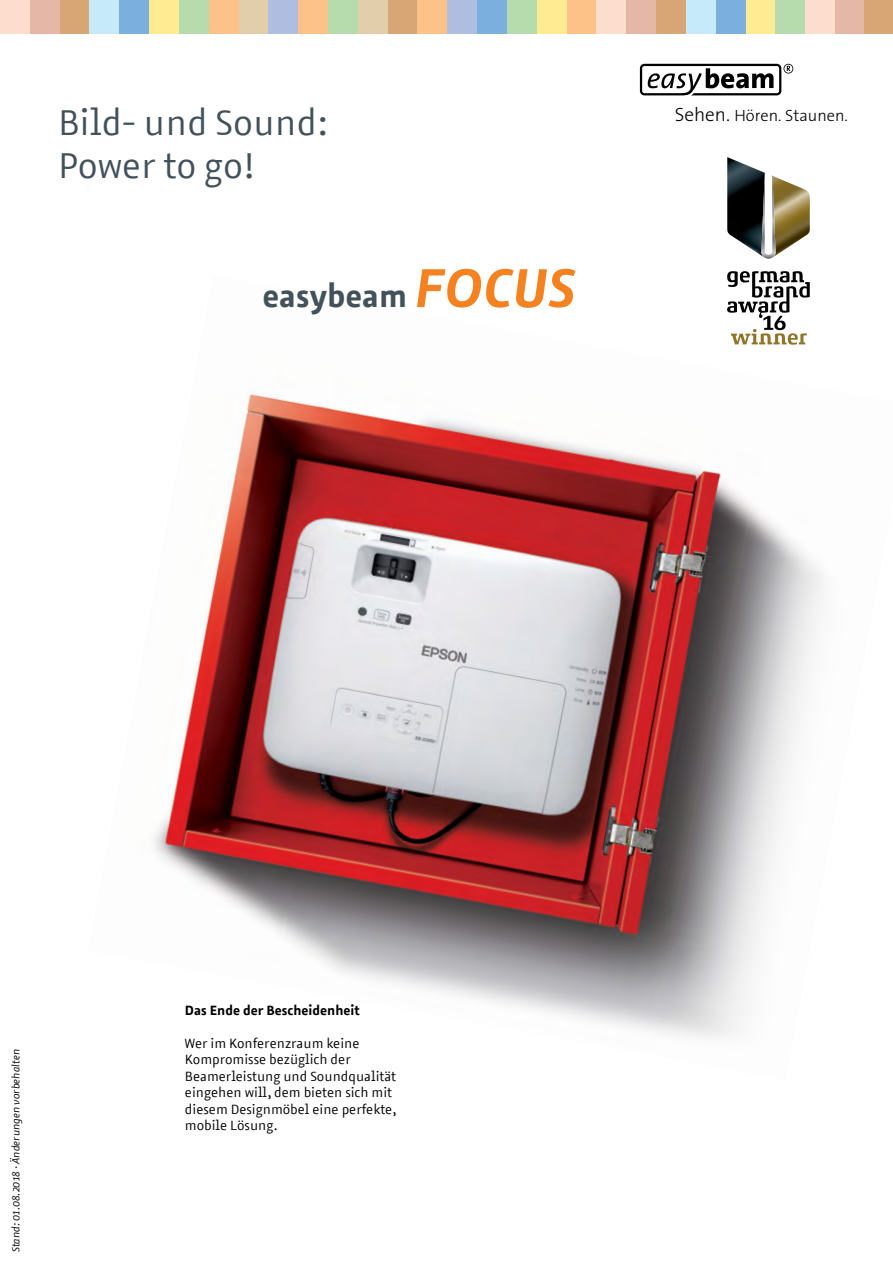
<style>
.page{position:relative;width:893px;height:1263px;background:#fff}
.page>*{position:absolute;margin:0;border:0;box-sizing:border-box;transform-origin:0 0}
.t1{font:36px/43.2px "Azuro";color:#43525a}
.t2{font:700 32.25px "Azuro";color:#43525a}
.t3{font:300 16.35px "The Sans";color:#000}
.t4{font:13.5px/16.5px "Azuro";color:#000}
.t5{font:700 13.5px "Azuro";color:#000}
.t6{font:italic 10.5px "Azuro";color:#000}
.s1{font-style:italic;font-size:55.2px;color:#f58220}
.s2{font-size:19.35px}
</style>
<div class="page">
<img style="left:153px;top:394px;width:672px;height:644px">
<div style="left:0;top:0;width:30px;height:34px;background:#fdddce"></div>
<div style="left:30px;top:0;width:30px;height:34px;background:#e4b7a7"></div>
<div style="left:60px;top:0;width:29px;height:34px;background:#d8a574"></div>
<div style="left:805px;top:0;width:30px;height:34px;background:#fdddce"></div>
<div style="left:835px;top:0;width:30px;height:34px;background:#e4b7a7"></div>
<div style="left:865px;top:0;width:28px;height:34px;background:#d8a574"></div>
<div style="left:89px;top:0;width:30px;height:34px;background:#c7eafb"></div>
<div style="left:119px;top:0;width:30px;height:34px;background:#7bafde"></div>
<div style="left:149px;top:0;width:30px;height:34px;background:#ffeb92"></div>
<div style="left:179px;top:0;width:30px;height:34px;background:#b6dcae"></div>
<div style="left:209px;top:0;width:30px;height:34px;background:#fcc288"></div>
<div style="left:239px;top:0;width:29px;height:34px;background:#e3ceac"></div>
<div style="left:268px;top:0;width:30px;height:34px;background:#afbde1"></div>
<div style="left:298px;top:0;width:30px;height:34px;background:#fcc288"></div>
<div style="left:328px;top:0;width:30px;height:34px;background:#b6dcae"></div>
<div style="left:358px;top:0;width:30px;height:34px;background:#e3ceac"></div>
<div style="left:388px;top:0;width:30px;height:34px;background:#d8a574"></div>
<div style="left:418px;top:0;width:29px;height:34px;background:#fcc288"></div>
<div style="left:447px;top:0;width:30px;height:34px;background:#afbde1"></div>
<div style="left:477px;top:0;width:30px;height:34px;background:#7bafde"></div>
<div style="left:507px;top:0;width:30px;height:34px;background:#b6dcae"></div>
<div style="left:537px;top:0;width:30px;height:34px;background:#ffeb92"></div>
<div style="left:567px;top:0;width:29px;height:34px;background:#fcc288"></div>
<div style="left:596px;top:0;width:30px;height:34px;background:#fdddce"></div>
<div style="left:626px;top:0;width:30px;height:34px;background:#e4b7a7"></div>
<div style="left:656px;top:0;width:30px;height:34px;background:#d8a574"></div>
<div style="left:686px;top:0;width:30px;height:34px;background:#c7eafb"></div>
<div style="left:716px;top:0;width:30px;height:34px;background:#7bafde"></div>
<div style="left:746px;top:0;width:29px;height:34px;background:#ffeb92"></div>
<div style="left:775px;top:0;width:30px;height:34px;background:#b6dcae"></div>
<svg style="left:640px;top:64px;width:153px;height:31px"></svg>
<img style="left:776px;top:177px;width:34px;height:79px">
<img style="left:727px;top:157px;width:38px;height:99px">
<svg style="left:761px;top:173px;width:15px;height:86px"></svg>
<svg style="left:727px;top:271px;width:83px;height:74px"></svg>
<h1 class="t1" style="left:58px;top:99px;width:272px">Bild- und Sound:<br>Power to go!</h1>
<h2 class="t2" style="left:262px;top:271px;width:314px">easybeam <span class="s1">FOCUS</span></h2>
<p class="t3" style="left:675px;top:102px;width:175px"><span class="s2">Sehen.</span> Hören. Staunen.</p>
<p class="t6" style="left:9px;top:1252px;width:205px;rotate:-90deg">Stand: 01.08.2018 · Änderungen vorbehalten</p>
<p class="t5" style="left:185px;top:999px;width:176px">Das Ende der Bescheidenheit</p>
<p class="t4" style="left:185px;top:1034px;width:213px">Wer im Konferenzraum keine<br>Kompromisse bezüglich der<br>Beamerleistung und Soundqualität eingehen will, dem bieten sich mit diesem Designmöbel eine perfekte, mobile Lösung.</p>
</div>
